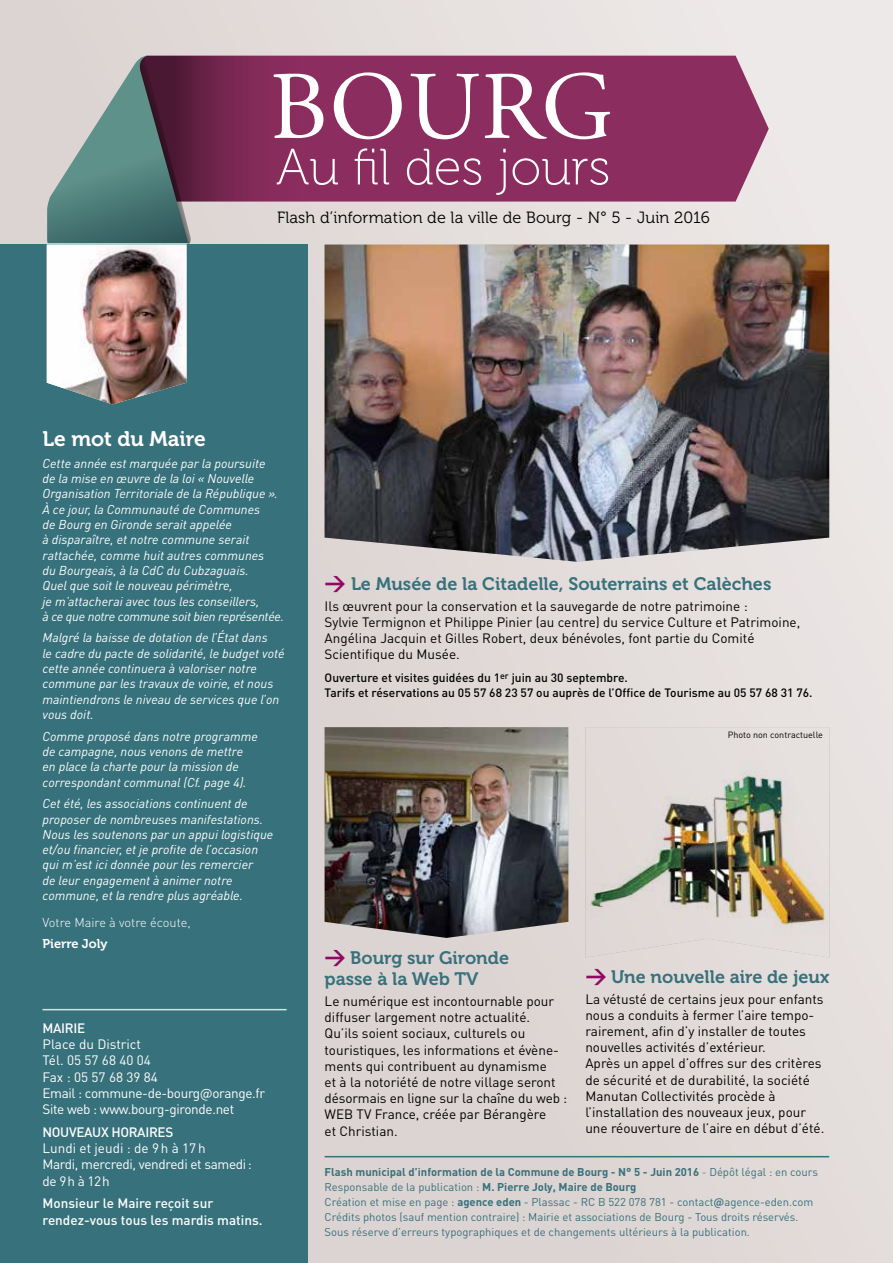
<style>
.page{position:relative;width:893px;height:1263px;background:#fff}
.page>*{position:absolute;margin:0;border:0;box-sizing:border-box;transform-origin:0 0}
.t1{font:96.6px "Adobe Garamond Pro";letter-spacing:.015em;color:#fff}
.t2{font:51px "Museo 100";color:#fff}
.t3{font:21px "Museo 700";color:#fff}
.t4{font:18px/21.6px "Museo 700";color:#37717b}
.t5{font:16.2px "Museo 300";letter-spacing:.01em;color:#000}
.t6{font:700 13.95px "Minion Pro";letter-spacing:-.005em;color:#fff}
.t7{font:13.5px/16.2px "DIN";color:#000}
.t8{font:13.5px/16.2px "DINOT";letter-spacing:-.025em;color:#fff}
.t9{font:500 13.5px/16.5px "DINOT";color:#fff}
.t10{font:500 13.5px "DINOT";letter-spacing:-.025em;color:#fff}
.t11{font:500 13.5px "DIN";letter-spacing:-.025em;color:#fff}
.t12{font:italic 12.75px/15.3px "DINOT";color:#fff}
.t13{font:300 12.75px "DIN";color:#fff}
.t14{font:12.75px "Museo 700";color:#fff}
.t15{font:700 12.75px "Minion Pro";color:#fff}
.t16{font:500 12px/15px "DIN";color:#000}
.t17{font:11.25px/15px "DIN";color:#37717b}
.t18{font:9px "DIN";color:#000}
.s1{font-family:"DIN";font-weight:700;font-size:21px;color:#8f0863}
.s2{font-weight:700}
.s3{font-weight:300}
.s4{font-family:"DINOT";font-weight:500}
</style>
<div class="page">
<div style="left:0;top:0;width:893px;height:1263px;background:linear-gradient(to right,#dad2d0,#e6e1df)"></div>
<div style="left:0;top:245px;width:308px;height:1018px;background:#37717b"></div>
<svg style="left:191px;top:56px;width:578px;height:146px;background:#8b3260"></svg>
<hr style="left:325px;top:1156px;width:504px;height:1px;background:#37717b">
<svg style="left:47px;top:56px;width:144px;height:189px;background:#768587"></svg>
<img style="left:47px;top:245px;width:140px;height:159px">
<img style="left:325px;top:727px;width:243px;height:211px">
<img style="left:325px;top:245px;width:504px;height:317px">
<img style="left:585px;top:727px;width:244px;height:230px">
<hr style="left:43px;top:1009px;width:244px;height:1px;background:#fff">
<h1 class="t1" style="left:270px;top:49px;width:345px">BOURG</h1>
<h2 class="t2" style="left:276px;top:140px;width:336px">Au fil des jours</h2>
<p class="t5" style="left:277px;top:209px;width:434px">Flash d’information de la ville de Bourg - N° 5 - Juin 2016</p>
<p class="t6" style="left:475px;top:119px;width:66px">Titre clé de</p>
<p class="t15" style="left:352px;top:150px;width:33px">lignes</p>
<h3 class="t3" style="left:43px;top:427px;width:165px">Le mot du Maire</h3>
<p class="t12" style="left:43px;top:455px;width:243px">Cette année est marquée par la poursuite<br>de la mise en œuvre de la loi « Nouvelle Organisation Territoriale de la République ».<br>À ce jour, la Communauté de Communes<br>de Bourg en Gironde serait appelée<br>à disparaître, et notre commune serait rattachée, comme huit autres communes<br>du Bourgeais, à la CdC du Cubzaguais.<br>Quel que soit le nouveau périmètre,<br>je m’attacherai avec tous les conseillers,<br>à ce que notre commune soit bien représentée.</p>
<p class="t12" style="left:43px;top:630px;width:244px">Malgré la baisse de dotation de l’État dans<br>le cadre du pacte de solidarité, le budget voté cette année continuera à valoriser notre commune par les travaux de voirie, et nous maintiendrons le niveau de services que l’on vous doit.</p>
<p class="t12" style="left:43px;top:728px;width:217px">Comme proposé dans notre programme de campagne, nous venons de mettre en place la charte pour la mission de correspondant communal (Cf. page 4).</p>
<p class="t12" style="left:43px;top:796px;width:232px">Cet été, les associations continuent de proposer de nombreuses manifestations.<br>Nous les soutenons par un appui logistique et/ou financier, et je profite de l’occasion qui m’est ici donnée pour les remercier<br>de leur engagement à animer notre commune, et la rendre plus agréable.</p>
<p class="t13" style="left:43px;top:914px;width:150px">Votre Maire à votre écoute,</p>
<p class="t14" style="left:43px;top:936px;width:66px">Pierre Joly</p>
<p class="t11" style="left:43px;top:1019px;width:44px">MAIRIE</p>
<p class="t8" style="left:43px;top:1036px;width:224px">Place du District<br>Tél. 05 57 68 40 04<br>Fax : 05 57 68 39 84<br>Email : commune-de-bourg@orange.fr<br>Site web : www.bourg-gironde.net</p>
<p class="t10" style="left:43px;top:1123px;width:132px">NOUVEAUX HORAIRES</p>
<p class="t8" style="left:43px;top:1140px;width:211px">Lundi et jeudi : de 9h à 17h<br>Mardi, mercredi, vendredi et samedi: de 9h à 12h</p>
<p class="t9" style="left:43px;top:1195px;width:222px">Monsieur le Maire reçoit sur rendez-vous tous les mardis matins.</p>
<h3 class="t4" style="left:325px;top:573px;width:448px"><span class="s1">&gt;</span> Le Musée de la Citadelle, Souterrains et Calèches</h3>
<p class="t7" style="left:325px;top:597px;width:477px">Ils œuvrent pour la conservation et la sauvegarde de notre patrimoine :<br>Sylvie Termignon et Philippe Pinier (au centre) du service Culture et Patrimoine, Angélina Jacquin et Gilles Robert, deux bénévoles, font partie du Comité Scientifique du Musée.</p>
<p class="t16" style="left:325px;top:670px;width:490px">Ouverture et visites guidées du 1<sup>er</sup> juin au 30 septembre.<br>Tarifs et réservations au 05 57 68 23 57 ou auprès de l’Office de Tourisme au 05 57 68 31 76.</p>
<p class="t18" style="left:728px;top:729px;width:97px">Photo non contractuelle</p>
<h3 class="t4" style="left:325px;top:947px;width:186px"><span class="s1">&gt;</span> Bourg sur Gironde passe à la Web TV</h3>
<p class="t7" style="left:325px;top:993px;width:244px">Le numérique est incontournable pour diffuser largement notre actualité.<br>Qu’ils soient sociaux, culturels ou touristiques, les informations et évène&shy;ments qui contribuent au dynamisme<br>et à la notoriété de notre village seront désormais en ligne sur la chaîne du web :<br>WEB TV France, créée par Bérangère<br>et Christian.</p>
<h3 class="t4" style="left:585px;top:966px;width:245px"><span class="s1">&gt;</span> Une nouvelle aire de jeux</h3>
<p class="t7" style="left:585px;top:990px;width:240px">La vétusté de certains jeux pour enfants nous a conduits à fermer l’aire tempo&shy;rairement, afin d’y installer de toutes nouvelles activités d’extérieur.<br>Après un appel d’offres sur des critères de sécurité et de durabilité, la société Manutan Collectivités procède à l’installation des nouveaux jeux, pour une réouverture de l’aire en début d’été.</p>
<p class="t17" style="left:325px;top:1164px;width:495px"><span class="s2">Flash municipal d’information de la Commune de Bourg - N° 5 - Juin 2016</span> <span class="s3">-</span> Dépôt légal : en cours Responsable de la publication : <span class="s2">M. Pierre Joly, Maire de Bourg<br></span>Création et mise en page : <span class="s2">agence eden</span> - Plassac - RC B 522 078 781 - contact<span class="s4">@</span>agence-eden.com Crédits photos (sauf mention contraire) : Mairie et associations de Bourg - Tous droits réservés.<br>Sous réserve d’erreurs typographiques et de changements ultérieurs à la publication.</p>
</div>
